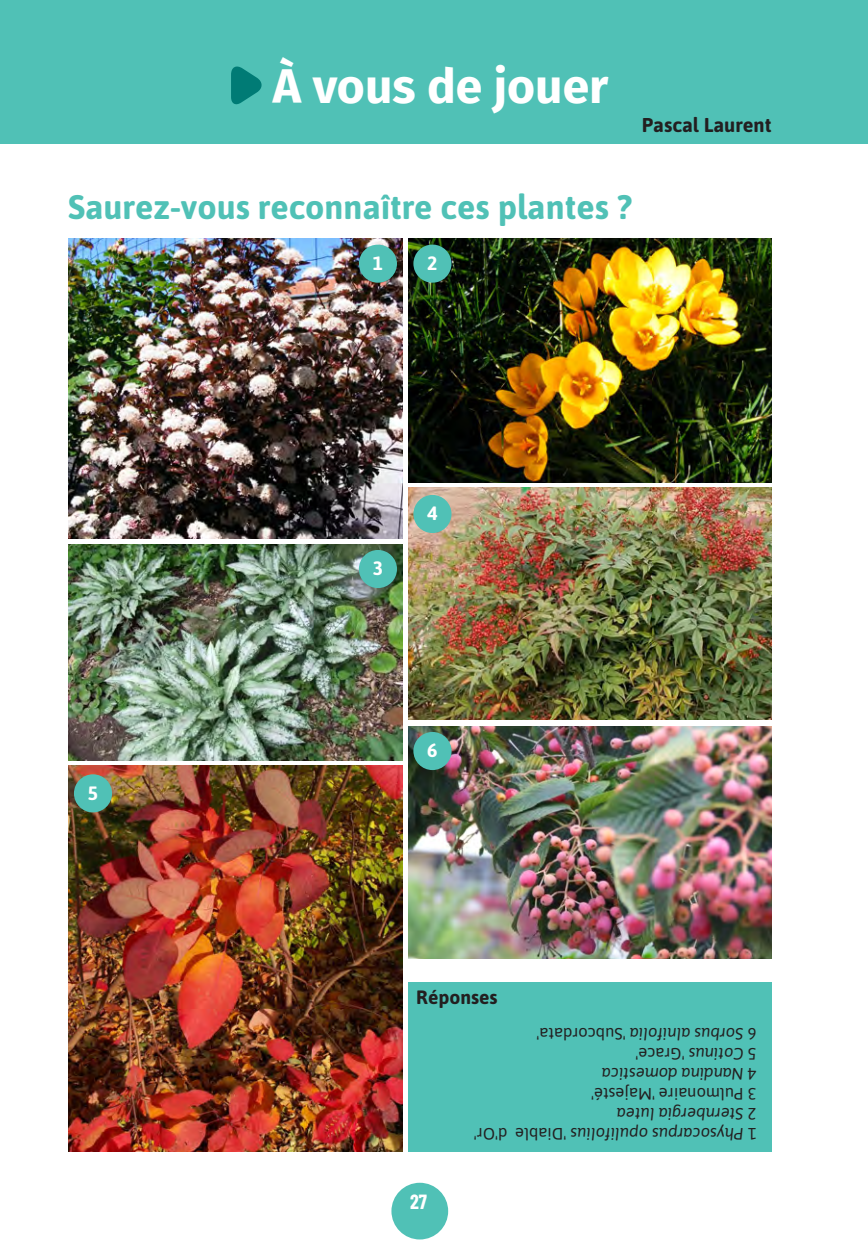
<style>
.page{position:relative;width:868px;height:1248px;background:#fff}
.page>*{position:absolute;margin:0;border:0;box-sizing:border-box;transform-origin:0 0}
.t1{font:700 48px "Fira Sans";color:#fff}
.t2{font:700 34px "Asap";color:#50c1b6}
.t3{font:700 20px "Asap";color:#231f20}
.t4{font:700 20px "Barlow Condensed";color:#fff}
.t5{font:700 19.2px "Asap";color:#231f20}
.t6{font:700 19.2px "Asap";color:#fff}
.t7{font:italic 16.6px/19.8px "Asap";color:#231f20}
.s1{font-style:normal}
</style>
<div class="page">
<img style="left:68px;top:238px;width:335px;height:301px">
<img style="left:68px;top:765px;width:335px;height:386px">
<img style="left:408px;top:238px;width:363px;height:244px">
<img style="left:408px;top:488px;width:363px;height:231px">
<img style="left:408px;top:726px;width:363px;height:232px">
<img style="left:68px;top:544px;width:335px;height:216px">
<div style="left:413px;top:244px;width:38px;height:39px;background:#50c1b6;border-radius:50%"></div>
<div style="left:359px;top:244px;width:38px;height:39px;background:#50c1b6;border-radius:50%"></div>
<div style="left:359px;top:550px;width:38px;height:38px;background:#50c1b6;border-radius:50%"></div>
<div style="left:413px;top:495px;width:38px;height:38px;background:#50c1b6;border-radius:50%"></div>
<div style="left:74px;top:774px;width:38px;height:38px;background:#50c1b6;border-radius:50%"></div>
<div style="left:413px;top:732px;width:38px;height:38px;background:#50c1b6;border-radius:50%"></div>
<div style="left:408px;top:982px;width:363px;height:169px;background:#50c1b6"></div>
<div style="left:0;top:0;width:867px;height:144px;background:#50c1b6"></div>
<svg style="left:231px;top:66px;width:31px;height:39px"></svg>
<div style="left:391px;top:1182px;width:57px;height:57px;background:#50c1b6;border-radius:50%"></div>
<h1 class="t1" style="left:273px;top:46px;width:337px">À vous de jouer</h1>
<p class="t3" style="left:641px;top:111px;width:131px">Pascal Laurent</p>
<h2 class="t2" style="left:68px;top:183px;width:565px">Saurez-vous reconnaître ces plantes ?</h2>
<p class="t6" style="left:372px;top:249px;width:12px">1</p>
<p class="t6" style="left:427px;top:249px;width:12px">2</p>
<p class="t6" style="left:88px;top:779px;width:12px">5</p>
<p class="t6" style="left:372px;top:555px;width:12px">3</p>
<p class="t6" style="left:427px;top:500px;width:12px">4</p>
<p class="t6" style="left:427px;top:736px;width:12px">6</p>
<p class="t5" style="left:416px;top:983px;width:83px">Réponses</p>
<p class="t7" style="left:756px;top:1143px;width:284px;rotate:-180deg"><span class="s1">1</span> Physocarpus opulifolius <span class="s1">'Diable d'Or'<br>2</span> Sternbergia lutea<br><span class="s1">3 Pulmonaire 'Majesté'<br>4</span> Nandina domestica<br><span class="s1">5</span> Cotinus <span class="s1">'Grace'<br>6</span> Sorbus alnifolia <span class="s1">'Subcordata'</span></p>
<p class="t4" style="left:410px;top:1187px;width:18px">27</p>
</div>
